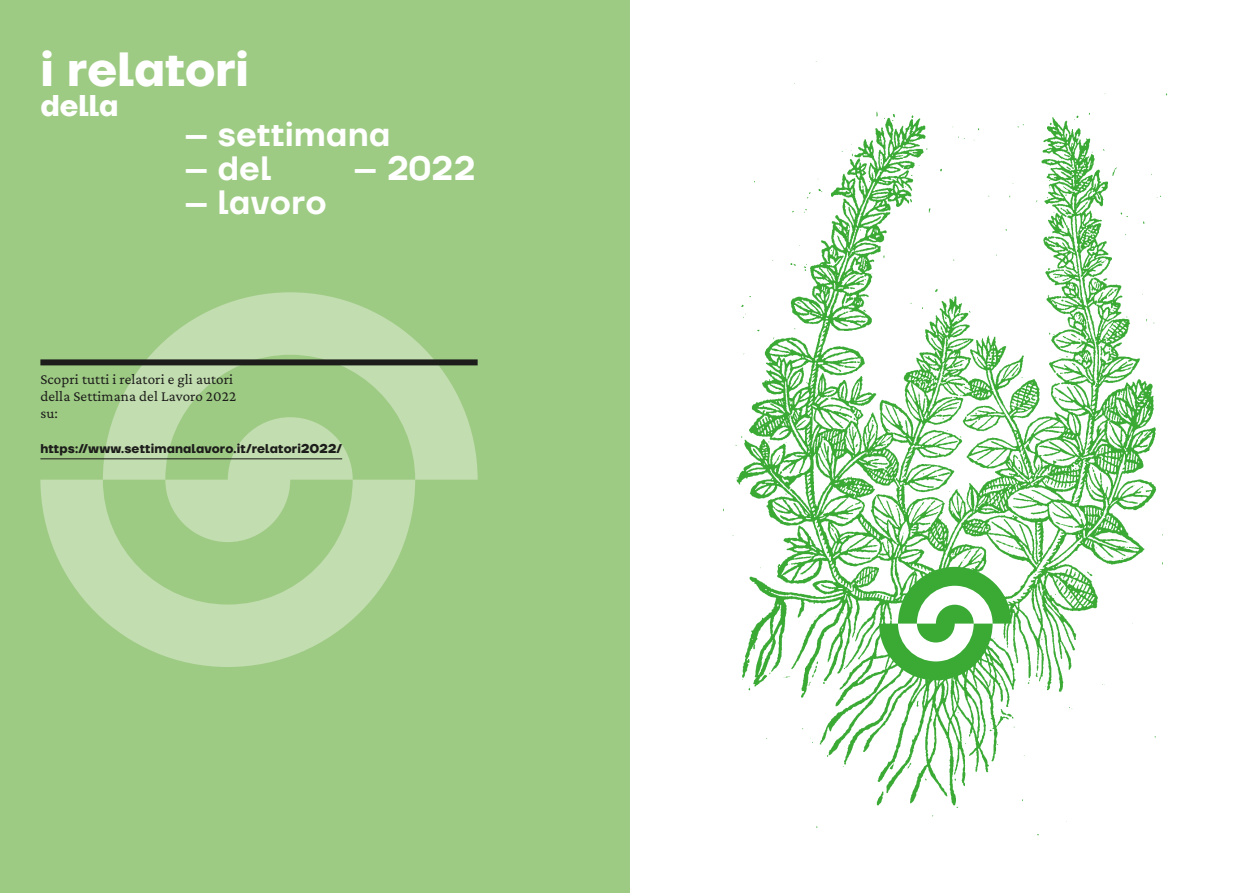
<style>
.page{position:relative;width:1259px;height:893px;background:#fff}
.page>*{position:absolute;margin:0;border:0;box-sizing:border-box;transform-origin:0 0}
.t1{font:700 48px "TT Firs Neue";color:#fff}
.t2{font:600 33.75px "TT Firs Neue";letter-spacing:.02em;color:#fff}
.t3{font:700 30px "TT Firs Neue";color:#fff}
.t4{font:15px/17.2px "Crimson Pro";letter-spacing:.01em;color:#1d1d1b}
.t5{font:700 12.75px "TT Firs Neue";letter-spacing:.01em;color:#1d1d1b}
</style>
<div class="page">
<div style="left:0;top:0;width:629px;height:893px;background:#9ecb84"></div>
<img style="left:723px;top:61px;width:444px;height:774px">
<svg style="left:879px;top:567px;width:132px;height:113px"></svg>
<svg style="left:40px;top:292px;width:437px;height:375px"></svg>
<div style="left:40px;top:359px;width:437px;height:6px;background:#1d1d1b"></div>
<hr style="left:40px;top:458px;width:302px;height:1px;background:#1d1d1b">
<h1 class="t1" style="left:40px;top:36px;width:210px">i relatori</h1>
<h3 class="t3" style="left:40px;top:85px;width:80px">della</h3>
<h2 class="t2" style="left:184px;top:111px;width:208px">– settimana</h2>
<h2 class="t2" style="left:184px;top:145px;width:89px">– del</h2>
<h2 class="t2" style="left:353px;top:145px;width:124px">– 2022</h2>
<h2 class="t2" style="left:184px;top:179px;width:144px">– lavoro</h2>
<p class="t4" style="left:40px;top:370px;width:197px">Scopri tutti i relatori e gli autori della Settimana del Lavoro 2022 su:</p>
<p class="t5" style="left:40px;top:440px;width:303px">https://www.settimanalavoro.it/relatori2022/</p>
</div>
